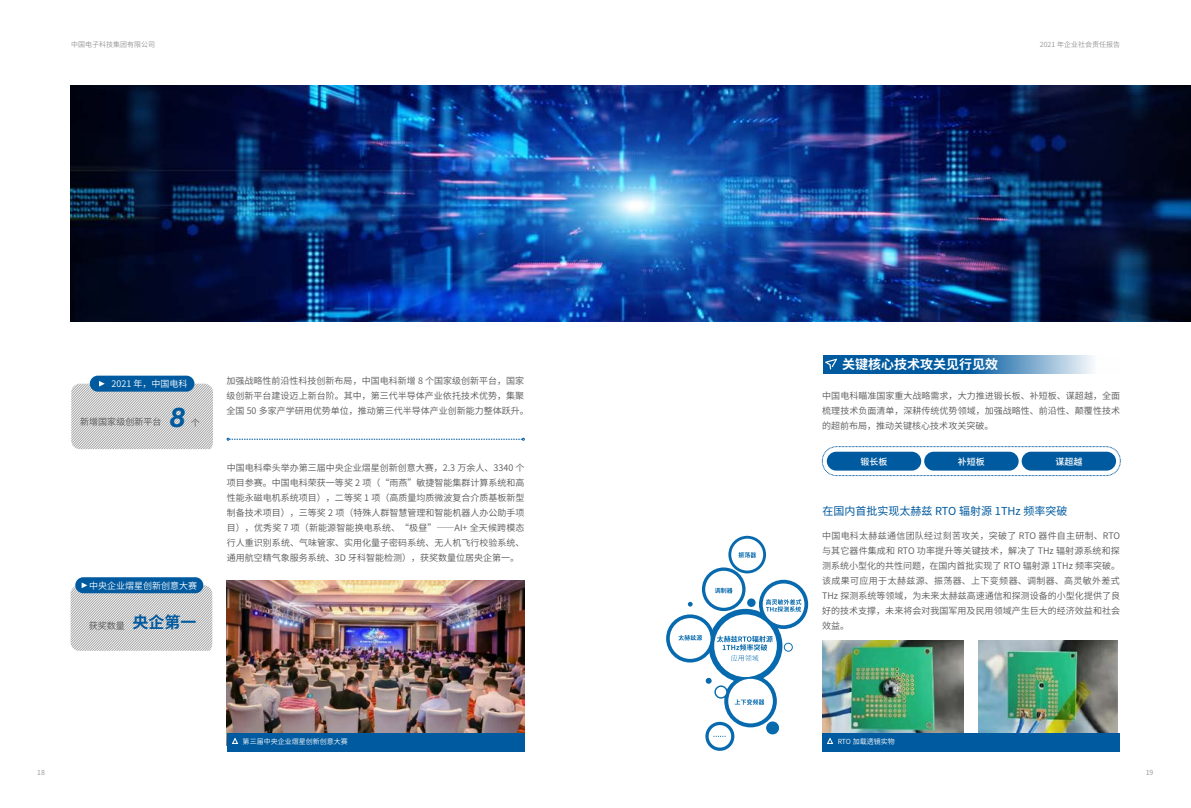
<style>
.page{position:relative;width:1191px;height:808px;background:#fff}
.page>*{position:absolute;margin:0;border:0;box-sizing:border-box;transform-origin:0 0}
.t1{font:29px "Acumin Variable Concept";color:#005aa0}
.t2{font:700 13px "Source Han Sans CN";color:#fff}
.t3{font:11px "Source Han Sans CN";color:#005aa0}
.t4{font:9px/15px "Source Han Sans CN";color:#595757;text-align:justify}
.t5{font:9px "Source Han Sans CN";color:#fff}
.t6{font:500 9px "Source Han Sans CN";color:#fff}
.t7{font:7px "Source Han Sans CN";color:#949494}
.t8{font:7px "Source Han Sans CN";color:#fff}
.s1{font-weight:700;font-size:16px;color:#005aa0}
</style>
<div class="page">
<svg style="left:823px;top:355px;width:270px;height:18px;background:#397fb5"></svg>
<svg style="left:825px;top:359px;width:12px;height:10px"></svg>
<img style="left:71px;top:85px;width:1120px;height:236px">
<img style="left:227px;top:581px;width:297px;height:152px">
<div style="left:227px;top:733px;width:297px;height:18px;background:#005aa0"></div>
<svg style="left:232px;top:738px;width:6px;height:6px"></svg>
<svg style="left:227px;top:438px;width:297px;height:2px"></svg>
<div style="left:90px;top:376px;width:104px;height:16px;background:#005aa0;border-radius:8px"></div>
<svg style="left:71px;top:381px;width:142px;height:68px;background:#b7c0c8"></svg>
<div style="left:75px;top:577px;width:128px;height:16px;background:#005aa0;border-radius:8px"></div>
<svg style="left:71px;top:582px;width:141px;height:69px;background:#afbcc6"></svg>
<img style="left:978px;top:640px;width:139px;height:93px">
<img style="left:822px;top:640px;width:142px;height:93px">
<div style="left:822px;top:733px;width:297px;height:18px;background:#005aa0"></div>
<svg style="left:827px;top:738px;width:6px;height:6px"></svg>
<svg style="left:822px;top:446px;width:298px;height:30px"></svg>
<svg style="left:784px;top:643px;width:9px;height:9px"></svg>
<div style="left:785px;top:644px;width:7px;height:7px;background:#fff;border-radius:50%"></div>
<div style="left:708px;top:609px;width:74px;height:74px;background:#086aae;border-radius:50%"></div>
<svg style="left:724px;top:675px;width:53px;height:52px"></svg>
<div style="left:728px;top:679px;width:45px;height:44px;background:#fff;border-radius:50%"></div>
<svg style="left:666px;top:614px;width:48px;height:48px"></svg>
<div style="left:670px;top:618px;width:40px;height:41px;background:#fff;border-radius:50%"></div>
<svg style="left:702px;top:567px;width:43px;height:44px"></svg>
<div style="left:705px;top:571px;width:37px;height:37px;background:#fff;border-radius:50%"></div>
<svg style="left:728px;top:536px;width:38px;height:37px"></svg>
<div style="left:731px;top:539px;width:32px;height:31px;background:#fff;border-radius:50%"></div>
<svg style="left:705px;top:722px;width:29px;height:29px"></svg>
<div style="left:708px;top:725px;width:23px;height:22px;background:#fff;border-radius:50%"></div>
<svg style="left:759px;top:580px;width:49px;height:49px"></svg>
<div style="left:762px;top:583px;width:42px;height:42px;background:#fff;border-radius:50%"></div>
<div style="left:747px;top:598px;width:8px;height:9px;background:#086aae;border-radius:50%"></div>
<svg style="left:688px;top:602px;width:4px;height:5px"></svg>
<svg style="left:714px;top:685px;width:13px;height:14px"></svg>
<div style="left:716px;top:687px;width:10px;height:10px;background:#fff;border-radius:50%"></div>
<div style="left:766px;top:721px;width:13px;height:13px;background:#086aae;border-radius:50%"></div>
<svg style="left:705px;top:678px;width:6px;height:6px"></svg>
<div style="left:714px;top:614px;width:63px;height:63px;background:#fff;border-radius:50%"></div>
<svg style="left:717px;top:636px;width:55px;height:25px"></svg>
<svg style="left:678px;top:635px;width:24px;height:5px"></svg>
<svg style="left:738px;top:552px;width:18px;height:6px"></svg>
<svg style="left:734px;top:699px;width:30px;height:6px"></svg>
<svg style="left:715px;top:588px;width:17px;height:5px"></svg>
<svg style="left:766px;top:599px;width:35px;height:13px"></svg>
<p class="t7" style="left:71px;top:40px;width:86px">中国电子科技集团有限公司</p>
<p class="t5" style="left:112px;top:379px;width:78px">2021 年，中国电科</p>
<p class="t4" style="left:80px;top:414px;width:82px">新增国家级创新平台</p>
<h1 class="t1" style="left:170px;top:397px;width:17px">8</h1>
<p class="t4" style="left:191px;top:415px;width:10px">个</p>
<p class="t5" style="left:89px;top:580px;width:109px">中央企业熠星创新创意大赛</p>
<p class="t4" style="left:89px;top:618px;width:109px">获奖数量 <span class="s1">央企第一</span></p>
<p class="t4" style="left:226px;top:373px;width:304px;text-align:left">加强战略性前沿性科技创新布局，中国电科新增 8 个国家级创新平台，国家级创新平台建设迈上新台阶。其中，第三代半导体产业依托技术优势，集聚全国 50 多家产学研用优势单位，推动第三代半导体产业创新能力整体跃升。</p>
<p class="t4" style="left:227px;top:460px;width:299px">中国电科牵头举办第三届中央企业熠星创新创意大赛，2.3 万余人、3340 个项目参赛。中国电科荣获一等奖 2 项（“雨燕”敏捷智能集群计算系统和高性能永磁电机系统项目），二等奖 1 项（高质量均质微波复合介质基板新型制备技术项目），三等奖 2 项（特殊人群智慧管理和智能机器人办公助手项目），优秀奖 7 项（新能源智能换电系统、“极昼”——AI+ 全天候跨模态行人重识别系统、气味管家、实用化量子密码系统、无人机飞行校验系统、通用航空精气象服务系统、3D 牙科智能检测），获奖数量位居央企第一。</p>
<p class="t7" style="left:37px;top:769px;width:9px">18</p>
<p class="t8" style="left:243px;top:738px;width:106px">第三届中央企业熠星创新创意大赛</p>
<p class="t7" style="left:1040px;top:40px;width:82px">2021 年企业社会责任报告</p>
<h2 class="t2" style="left:842px;top:357px;width:157px">关键核心技术攻关见行见效</h2>
<p class="t4" style="left:822px;top:388px;width:299px">中国电科瞄准国家重大战略需求，大力推进锻长板、补短板、谋超越，全面梳理技术负面清单，深耕传统优势领域，加强战略性、前沿性、颠覆性技术的超前布局，推动关键核心技术攻关突破。</p>
<p class="t6" style="left:860px;top:456px;width:28px">锻长板</p>
<p class="t6" style="left:958px;top:456px;width:28px">补短板</p>
<p class="t6" style="left:1055px;top:456px;width:28px">谋超越</p>
<p class="t3" style="left:822px;top:505px;width:247px">在国内首批实现太赫兹 RTO 辐射源 1THz 频率突破</p>
<p class="t4" style="left:822px;top:528px;width:299px">中国电科太赫兹通信团队经过刻苦攻关，突破了 RTO 器件自主研制、RTO与其它器件集成和 RTO 功率提升等关键技术，解决了 THz 辐射源系统和探测系统小型化的共性问题，在国内首批实现了 RTO 辐射源 1THz 频率突破。该成果可应用于太赫兹源、振荡器、上下变频器、调制器、高灵敏外差式THz 探测系统等领域，为未来太赫兹高速通信和探测设备的小型化提供了良好的技术支撑，未来将会对我国军用及民用领域产生巨大的经济效益和社会效益。</p>
<p class="t8" style="left:837px;top:738px;width:59px">RTO 加载透镜实物</p>
<p class="t7" style="left:1145px;top:769px;width:9px">19</p>
</div>
